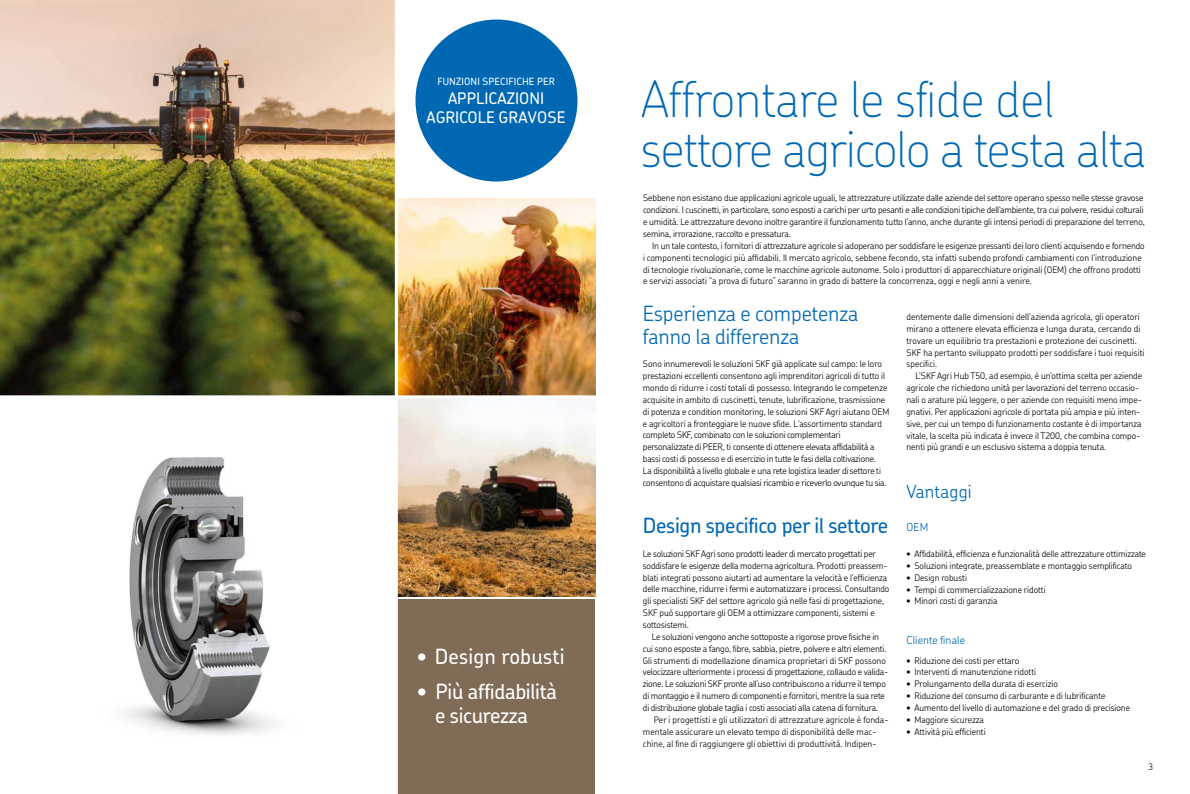
<style>
.page{position:relative;width:1190px;height:794px;background:#fff}
.page>*{position:absolute;margin:0;border:0;box-sizing:border-box;transform-origin:0 0}
.t1{font:100 50px/50px "SKF Chevin OT";letter-spacing:-.015em;color:#0068b3}
.t2{font:300 21px/23px "SKF Chevin OT";color:#0068b3}
.t3{font:500 21px "SKF Chevin OT";letter-spacing:-.015em;color:#0068b3}
.t4{font:500 21px/23.7px "SKF Chevin OT";letter-spacing:-.015em;color:#fff;text-align:center}
.t5{font:500 21px "SKF Chevin OT";letter-spacing:.01em;color:#fff}
.t6{font:300 18px "SKF Chevin OT";letter-spacing:.015em;color:#0068b3}
.t7{font:500 16px/19px "SKF Chevin OT";color:#fff;text-align:center}
.t8{font:300 11px "SKF Chevin OT";letter-spacing:.015em;color:#0068b3}
.t9{font:500 10px "SKF Chevin OT";letter-spacing:.015em;color:#fff}
.t10{font:300 9px/11.9px "SKF Chevin OT";letter-spacing:-.005em;color:#000}
</style>
<div class="page">
<img style="left:398px;top:198px;width:197px;height:197px">
<img style="left:398px;top:398px;width:197px;height:199px">
<img style="left:0;top:0;width:395px;height:395px">
<div style="left:397px;top:600px;width:198px;height:194px;background:#7f6b56"></div>
<hr style="left:395px;top:0;width:3px;height:794px;background:#fff">
<img style="left:125px;top:457px;width:150px;height:278px">
<div style="left:416px;top:20px;width:162px;height:162px;background:#0068b3;border-radius:50%"></div>
<p class="t9" style="left:438px;top:77px;width:119px">FUNZIONI SPECIFICHE PER</p>
<h3 class="t7" style="left:427px;top:89px;width:141px">APPLICAZIONI<br>AGRICOLE GRAVOSE</h3>
<h2 class="t5" style="left:417px;top:647px;width:149px">• Design robusti</h2>
<h2 class="t4" style="left:417px;top:681px;width:141px">• Più affidabilità e sicurezza</h2>
<h1 class="t1" style="left:641px;top:78px;width:506px">Affrontare le sfide del settore agricolo a testa alta</h1>
<p class="t10" style="left:643px;top:193px;width:503px">Sebbene non esistano due applicazioni agricole uguali, le attrezzature utilizzate dalle aziende del settore operano spesso nelle stesse gravose condizioni. I cuscinetti, in particolare, sono esposti a carichi per urto pesanti e alle condizioni tipiche dell’ambiente, tra cui polvere, residui colturali e umidità. Le attrezzature devono inoltre garantire il funzionamento tutto l’anno, anche durante gli intensi periodi di preparazione del terreno, semina, irrorazione, raccolto e pressatura.</p>
<p class="t10" style="left:643px;top:240px;width:503px;text-indent:9px">In un tale contesto, i fornitori di attrezzature agricole si adoperano per soddisfare le esigenze pressanti dei loro clienti acquisendo e fornendo i componenti tecnologici più affidabili. Il mercato agricolo, sebbene fecondo, sta infatti subendo profondi cambiamenti con l'introduzione di tecnologie rivoluzionarie, come le macchine agricole autonome. Solo i produttori di apparecchiature originali (OEM) che offrono prodotti e servizi associati “a prova di futuro” saranno in grado di battere la concorrenza, oggi e negli anni a venire.</p>
<h2 class="t2" style="left:643px;top:303px;width:217px">Esperienza e competenza fanno la differenza</h2>
<p class="t10" style="left:643px;top:359px;width:248px">Sono innumerevoli le soluzioni SKF già applicate sul campo: le loro prestazioni eccellenti consentono agli imprenditori agricoli di tutto il mondo di ridurre i costi totali di possesso. Integrando le competenze acquisite in ambito di cuscinetti, tenute, lubrificazione, trasmissione di potenza e condition monitoring, le soluzioni SKF Agri aiutano OEM e agricoltori a fronteggiare le nuove sfide. L'assortimento standard completo SKF, combinato con le soluzioni complementari personalizzate di PEER, ti consente di ottenere elevata affidabilità a bassi costi di possesso e di esercizio in tutte le fasi della coltivazione.<br>La disponibilità a livello globale e una rete logistica leader di settore ti consentono di acquistare qualsiasi ricambio e riceverlo ovunque tu sia.</p>
<h2 class="t3" style="left:643px;top:516px;width:247px">Design specifico per il settore</h2>
<p class="t10" style="left:643px;top:548px;width:248px">Le soluzioni SKF Agri sono prodotti leader di mercato progettati per soddisfare le esigenze della moderna agricoltura. Prodotti preassem&shy;blati integrati possono aiutarti ad aumentare la velocità e l’efficienza delle macchine, ridurre i fermi e automatizzare i processi. Consultando gli specialisti SKF del settore agricolo già nelle fasi di progettazione, SKF può supportare gli OEM a ottimizzare componenti, sistemi e sottosistemi.</p>
<p class="t10" style="left:643px;top:631px;width:247px;text-indent:9px">Le soluzioni vengono anche sottoposte a rigorose prove fisiche in cui sono esposte a fango, fibre, sabbia, pietre, polvere e altri elementi.<br>Gli strumenti di modellazione dinamica proprietari di SKF possono velocizzare ulteriormente i processi di progettazione, collaudo e valida&shy;zione. Le soluzioni SKF pronte all’uso contribuiscono a ridurre il tempo di montaggio e il numero di componenti e fornitori, mentre la sua rete di distribuzione globale taglia i costi associati alla catena di fornitura.</p>
<p class="t10" style="left:643px;top:714px;width:247px;text-indent:11px">Per i progettisti e gli utilizzatori di attrezzature agricole è fonda&shy;mentale assicurare un elevato tempo di disponibilità delle mac&shy;chine, al fine di raggiungere gli obiettivi di produttività. Indipen-</p>
<p class="t10" style="left:906px;top:311px;width:240px">dentemente dalle dimensioni dell'azienda agricola, gli operatori mirano a ottenere elevata efficienza e lunga durata, cercando di trovare un equilibrio tra prestazioni e protezione dei cuscinetti.<br>SKF ha pertanto sviluppato prodotti per soddisfare i tuoi requisiti specifici.</p>
<p class="t10" style="left:906px;top:370px;width:237px;text-indent:9px">L’SKF Agri Hub T50, ad esempio, è un’ottima scelta per aziende agricole che richiedono unità per lavorazioni del terreno occasio&shy;nali o arature più leggere, o per aziende con requisiti meno impe&shy;gnativi. Per applicazioni agricole di portata più ampia e più inten&shy;sive, per cui un tempo di funzionamento costante è di importanza vitale, la scelta più indicata è invece il T200, che combina compo&shy;nenti più grandi e un esclusivo sistema a doppia tenuta.</p>
<h3 class="t6" style="left:906px;top:483px;width:67px">Vantaggi</h3>
<p class="t8" style="left:906px;top:522px;width:23px">OEM</p>
<p class="t10" style="left:906px;top:548px;width:241px">• Affidabilità, efficienza e funzionalità delle attrezzature ottimizzate</p>
<p class="t10" style="left:906px;top:560px;width:227px">• Soluzioni integrate, preassemblate e montaggio semplificato</p>
<p class="t10" style="left:906px;top:572px;width:62px">• Design robusti</p>
<p class="t10" style="left:906px;top:584px;width:141px">• Tempi di commercializzazione ridotti</p>
<p class="t10" style="left:906px;top:596px;width:93px">• Minori costi di garanzia</p>
<p class="t8" style="left:906px;top:635px;width:60px">Cliente finale</p>
<p class="t10" style="left:906px;top:655px;width:114px">• Riduzione dei costi per ettaro</p>
<p class="t10" style="left:906px;top:667px;width:131px">• Interventi di manutenzione ridotti</p>
<p class="t10" style="left:906px;top:678px;width:153px">• Prolungamento della durata di esercizio</p>
<p class="t10" style="left:906px;top:690px;width:200px">• Riduzione del consumo di carburante e di lubrificante</p>
<p class="t10" style="left:906px;top:702px;width:225px">• Aumento del livello di automazione e del grado di precisione</p>
<p class="t10" style="left:906px;top:714px;width:79px">• Maggiore sicurezza</p>
<p class="t10" style="left:906px;top:726px;width:81px">• Attività più efficienti</p>
<p class="t10" style="left:1148px;top:761px;width:6px">3</p>
</div>
